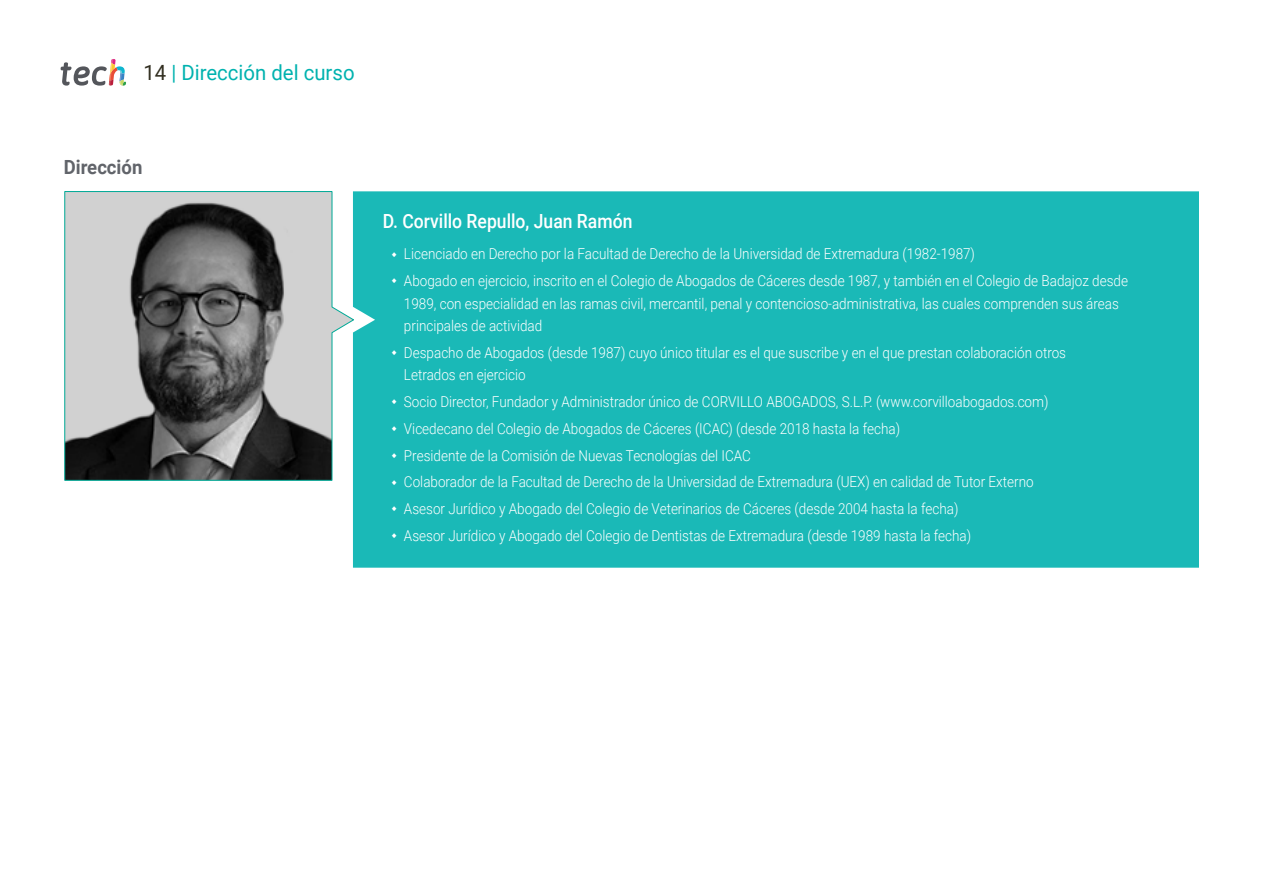
<style>
.page{position:relative;width:1263px;height:893px;background:#fff}
.page>*{position:absolute;margin:0;border:0;box-sizing:border-box;transform-origin:0 0}
.t1{font:21px "Roboto";color:#00b2af}
.t2{font:500 19.5px "Roboto";color:#fff;scale:.9 1}
.t3{font:700 19.5px "Roboto";color:#61646a;scale:.95 1}
.t4{font:300 15px/26.7px "Roboto";color:#fff;scale:.9 1}
.s1{color:#312e20}
</style>
<div class="page">
<svg style="left:61px;top:59px;width:65px;height:27px"></svg>
<div style="left:353px;top:191px;width:846px;height:377px;background:#1ab9b7"></div>
<svg style="left:64px;top:191px;width:290px;height:290px;background:#898c8c"></svg>
<svg style="left:392px;top:252px;width:5px;height:5px"></svg>
<svg style="left:392px;top:278px;width:5px;height:5px"></svg>
<svg style="left:392px;top:350px;width:5px;height:5px"></svg>
<svg style="left:392px;top:399px;width:5px;height:5px"></svg>
<svg style="left:392px;top:426px;width:5px;height:5px"></svg>
<svg style="left:392px;top:453px;width:5px;height:5px"></svg>
<svg style="left:392px;top:480px;width:5px;height:5px"></svg>
<svg style="left:392px;top:506px;width:5px;height:5px"></svg>
<svg style="left:392px;top:533px;width:5px;height:5px"></svg>
<h1 class="t1" style="left:144px;top:57px;width:213px"><span class="s1">14</span> | Dirección del curso</h1>
<h2 class="t3" style="left:64px;top:154px;width:84px">Dirección</h2>
<h2 class="t2" style="left:383px;top:207px;width:279px">D. Corvillo Repullo, Juan Ramón</h2>
<p class="t4" style="left:404px;top:240px;width:806px">Licenciado en Derecho por la Facultad de Derecho de la Universidad de Extremadura (1982-1987)<br>Abogado en ejercicio, inscrito en el Colegio de Abogados de Cáceres desde 1987, y también en el Colegio de Badajoz desde</p>
<p class="t4" style="left:404px;top:291px;width:796px;line-height:22.5px">1989, con especialidad en las ramas civil, mercantil, penal y contencioso-administrativa, las cuales comprenden sus áreas principales de actividad</p>
<p class="t4" style="left:404px;top:341px;width:737px;line-height:22.5px">Despacho de Abogados (desde 1987) cuyo único titular es el que suscribe y en el que prestan colaboración otros<br>Letrados en ejercicio</p>
<p class="t4" style="left:404px;top:388px;width:718px">Socio Director, Fundador y Administrador único de CORVILLO ABOGADOS, S.L.P. (www.corvilloabogados.com)<br>Vicedecano del Colegio de Abogados de Cáceres (ICAC) (desde 2018 hasta la fecha)<br>Presidente de la Comisión de Nuevas Tecnologías del ICAC<br>Colaborador de la Facultad de Derecho de la Universidad de Extremadura (UEX) en calidad de Tutor Externo Asesor Jurídico y Abogado del Colegio de Veterinarios de Cáceres (desde 2004 hasta la fecha)<br>Asesor Jurídico y Abogado del Colegio de Dentistas de Extremadura (desde 1989 hasta la fecha)</p>
</div>
